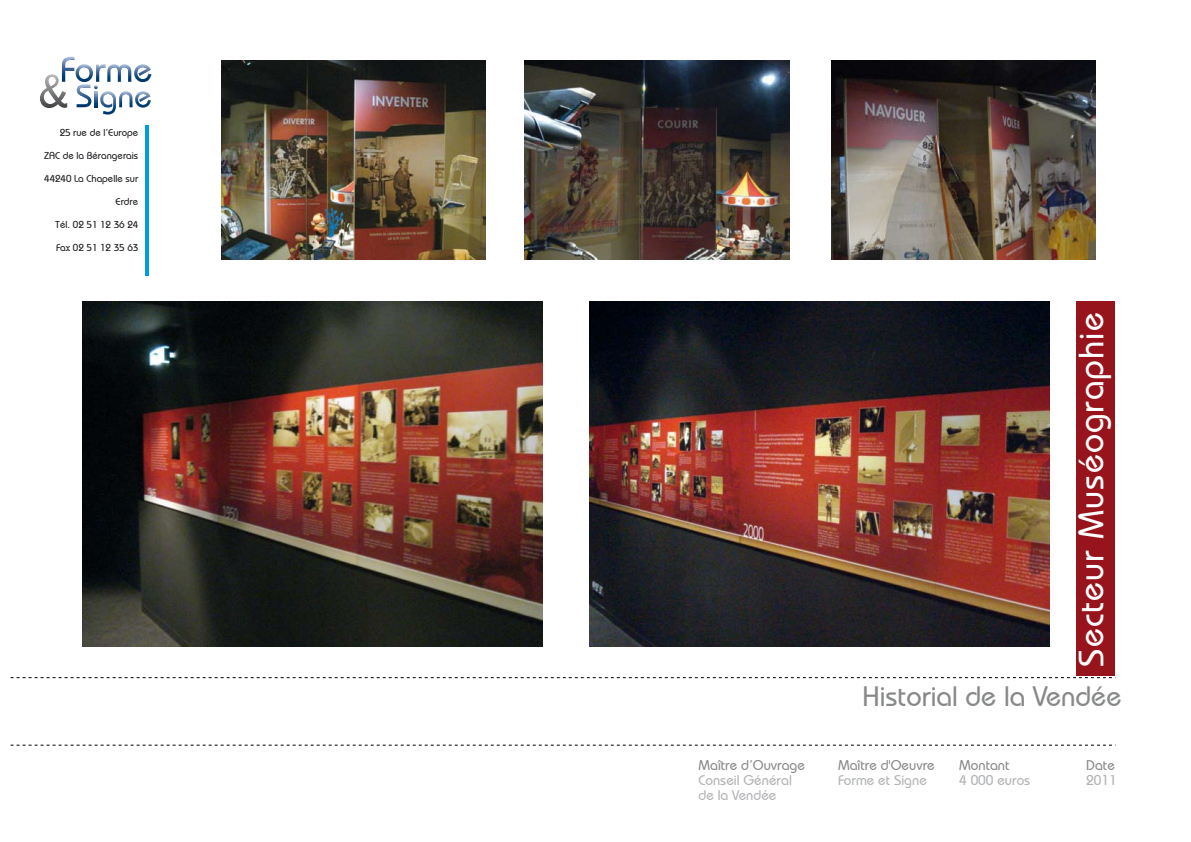
<style>
.page{position:relative;width:1191px;height:842px;background:#fff}
.page>*{position:absolute;margin:0;border:0;box-sizing:border-box;transform-origin:0 0}
.t1{font:500 35px "Bauhaus IT Cby BT";letter-spacing:.03em;color:#fff}
.t2{font:500 28px "Bauhaus IT Cby BT";color:#878889}
.t3{font:500 14px/15px "Bauhaus IT Cby BT";color:#b1b2b4}
.t4{font:500 14px "Bauhaus IT Cby BT";color:#878889}
.t5{font:500 10px "Bauhaus IT Cby BT";color:#1a171b}
</style>
<div class="page">
<hr style="left:146px;top:125px;width:3px;height:151px;background:#009ee0">
<div style="left:1076px;top:302px;width:38px;height:374px;background:#97141c"></div>
<svg style="left:11px;top:677px;width:1101px;height:1px"></svg>
<svg style="left:11px;top:745px;width:1101px;height:1px"></svg>
<svg style="left:40px;top:57px;width:111px;height:57px"></svg>
<img style="left:221px;top:61px;width:265px;height:198px">
<img style="left:525px;top:61px;width:264px;height:198px">
<img style="left:831px;top:61px;width:264px;height:198px">
<img style="left:589px;top:302px;width:460px;height:344px">
<img style="left:83px;top:302px;width:459px;height:344px">
<p class="t5" style="left:60px;top:127px;width:80px">25 rue de l’Europe</p>
<p class="t5" style="left:44px;top:150px;width:95px">ZAC de la Bérangerais</p>
<p class="t5" style="left:44px;top:173px;width:95px">44240 La Chapelle sur</p>
<p class="t5" style="left:116px;top:196px;width:24px">Erdre</p>
<p class="t5" style="left:55px;top:219px;width:85px">Tél. 02 51 12 36 24</p>
<p class="t5" style="left:56px;top:242px;width:84px">Fax 02 51 12 35 63</p>
<h3 class="t4" style="left:698px;top:756px;width:108px">Maître d’Ouvrage</h3>
<h3 class="t3" style="left:698px;top:772px;width:95px">Conseil Général de la Vendée</h3>
<h1 class="t1" style="left:1069px;top:667px;width:356px;rotate:-90deg">Secteur Muséographie</h1>
<h2 class="t2" style="left:862px;top:679px;width:260px">Historial de la Vendée</h2>
<h3 class="t4" style="left:838px;top:756px;width:98px">Maître d'Oeuvre</h3>
<h3 class="t3" style="left:838px;top:772px;width:90px">Forme et Signe</h3>
<h3 class="t4" style="left:959px;top:756px;width:52px">Montant</h3>
<h3 class="t3" style="left:959px;top:772px;width:73px">4 000 euros</h3>
<h3 class="t4" style="left:1086px;top:756px;width:30px">Date</h3>
<h3 class="t3" style="left:1086px;top:772px;width:32px">2011</h3>
</div>
